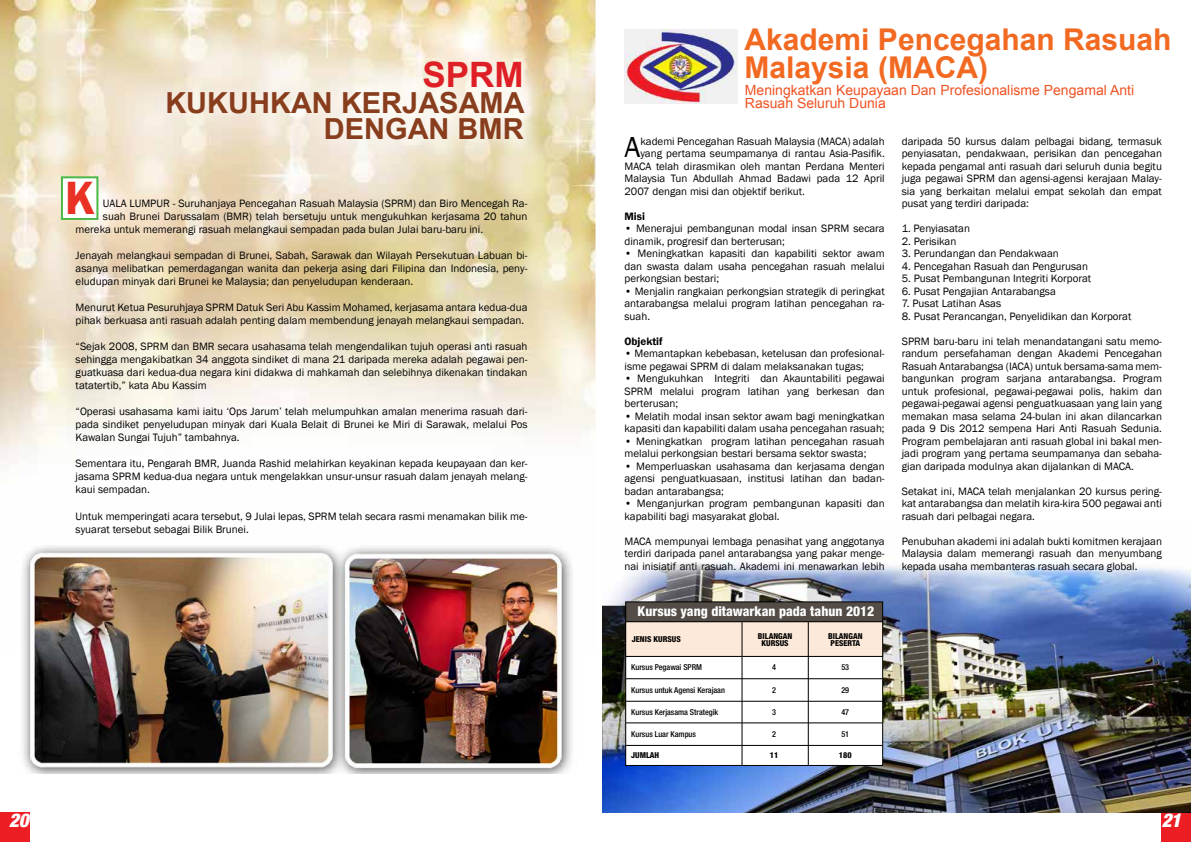
<style>
.page{position:relative;width:1191px;height:842px;background:#fff}
.page>*{position:absolute;margin:0;border:0;box-sizing:border-box;transform-origin:0 0}
.t1{font:600 48px "Franklin Gothic";color:#e93225}
.t2{font:700 35px "Arial";color:#de1f26}
.t3{font:700 30px/28px "Arial";color:#f26921}
.t4{font:29.8px "Franklin Gothic";color:#000}
.t5{font:700 29px/26px "Arial";color:#883d1d;text-align:right}
.t6{font:italic 900 condensed 19px "Helvetica Neue LT Pro";color:#fff}
.t7{font:14px/13px "Arial";color:#f05323}
.t8{font:800 condensed 13.6px "Helvetica Neue LT Pro";color:#fff}
.t9{font:11px/12.5px "Franklin Gothic";color:#000;text-align:justify}
.t10{font:600 11px "Franklin Gothic";color:#000}
.t11{font:500 condensed 8.2px "Helvetica Neue LT Pro";color:#000}
.t12{font:800 condensed 8.2px/7.8px "Helvetica Neue LT Pro";color:#000;text-align:center}
</style>
<div class="page">
<img style="left:0;top:0;width:595px;height:546px">
<div style="left:148px;top:43px;width:394px;height:116px;background:#fff;opacity:.75"></div>
<div style="left:61px;top:176px;width:37px;height:44px;background:#fff;border:2px solid #4db748"></div>
<img style="left:22px;top:546px;width:550px;height:228px">
<div style="left:1162px;top:813px;width:29px;height:29px;background:#ed1d24"></div>
<img style="left:624px;top:29px;width:113px;height:75px">
<img style="left:603px;top:562px;width:588px;height:251px">
<div style="left:0;top:813px;width:29px;height:29px;background:#ed1d24"></div>
<div style="left:625px;top:602px;width:257px;height:23px;background:#544d47"></div>
<div style="left:625px;top:601px;width:258px;height:25px;border:1px solid #000"></div>
<div style="left:625px;top:650px;width:257px;height:115px;background:#fff"></div>
<div style="left:625px;top:649px;width:258px;height:117px;border:1px solid #000"></div>
<div style="left:625px;top:622px;width:257px;height:34px;background:#fde9d9"></div>
<div style="left:625px;top:621px;width:258px;height:36px;border:1px solid #000"></div>
<hr style="left:741px;top:622px;width:1px;height:143px;background:#000">
<hr style="left:625px;top:678px;width:257px;height:1px;background:#000">
<hr style="left:807px;top:622px;width:2px;height:143px;background:#000">
<hr style="left:625px;top:701px;width:257px;height:1px;background:#000">
<hr style="left:625px;top:722px;width:257px;height:1px;background:#000">
<hr style="left:625px;top:745px;width:257px;height:1px;background:#000">
<h2 class="t2" style="left:422px;top:52px;width:103px">SPRM</h2>
<h3 class="t5" style="left:165px;top:91px;width:361px">KUKUHKAN KERJASAMA<br>DENGAN BMR</h3>
<h1 class="t1" style="left:65px;top:168px;width:32px">K</h1>
<p class="t9" style="left:103px;top:198px;width:426px">UALA LUMPUR - Suruhanjaya Pencegahan Rasuah Malaysia (SPRM) dan Biro Mencegah Ra-</p>
<p class="t9" style="left:103px;top:211px;width:426px">suah Brunei Darussalam (BMR) telah bersetuju untuk mengukuhkan kerjasama 20 tahun</p>
<p class="t9" style="left:76px;top:224px;width:409px">mereka untuk memerangi rasuah melangkaui sempadan pada bulan Julai baru-baru ini.</p>
<p class="t9" style="left:76px;top:249px;width:453px;line-height:13px">Jenayah melangkaui sempadan di Brunei, Sabah, Sarawak dan Wilayah Persekutuan Labuan bi&shy;asanya melibatkan pemerdagangan wanita dan pekerja asing dari Filipina dan Indonesia, peny&shy;eludupan minyak dari Brunei ke Malaysia; dan penyeludupan kenderaan.</p>
<p class="t9" style="left:76px;top:301px;width:453px;line-height:13px">Menurut Ketua Pesuruhjaya SPRM Datuk Seri Abu Kassim Mohamed, kerjasama antara kedua-dua pihak berkuasa anti rasuah adalah penting dalam membendung jenayah melangkaui sempadan.</p>
<p class="t9" style="left:76px;top:340px;width:453px;line-height:13px">“Sejak 2008, SPRM dan BMR secara usahasama telah mengendalikan tujuh operasi anti rasuah sehingga mengakibatkan 34 anggota sindiket di mana 21 daripada mereka adalah pegawai pen&shy;guatkuasa dari kedua-dua negara kini didakwa di mahkamah dan selebihnya dikenakan tindakan tatatertib,” kata Abu Kassim</p>
<p class="t9" style="left:76px;top:405px;width:453px;line-height:13px">“Operasi usahasama kami iaitu ‘Ops Jarum’ telah melumpuhkan amalan menerima rasuah dari&shy;pada sindiket penyeludupan minyak dari Kuala Belait di Brunei ke Miri di Sarawak, melalui Pos Kawalan Sungai Tujuh” tambahnya.</p>
<p class="t9" style="left:76px;top:458px;width:453px;line-height:13px">Sementara itu, Pengarah BMR, Juanda Rashid melahirkan keyakinan kepada keupayaan dan ker&shy;jasama SPRM kedua-dua negara untuk mengelakkan unsur-unsur rasuah dalam jenayah melang&shy;kaui sempadan.</p>
<p class="t9" style="left:76px;top:510px;width:453px;line-height:13px">Untuk memperingati acara tersebut, 9 Julai lepas, SPRM telah secara rasmi menamakan bilik me&shy;syuarat tersebut sebagai Bilik Brunei.</p>
<h3 class="t6" style="left:9px;top:808px;width:21px">20</h3>
<h3 class="t3" style="left:744px;top:26px;width:428px">Akademi Pencegahan Rasuah<br>Malaysia (MACA)</h3>
<p class="t7" style="left:745px;top:84px;width:391px">Meningkatkan Keupayaan Dan Profesionalisme Pengamal Anti<br>Rasuah Seluruh Dunia</p>
<h3 class="t4" style="left:624px;top:129px;width:17px">A</h3>
<p class="t9" style="left:640px;top:135px;width:246px">kademi Pencegahan Rasuah Malaysia (MACA) adalah</p>
<p class="t9" style="left:640px;top:148px;width:246px">yang pertama seumpamanya di rantau Asia-Pasifik.</p>
<p class="t9" style="left:624px;top:160px;width:262px">MACA telah dirasmikan oleh mantan Perdana Menteri</p>
<p class="t9" style="left:624px;top:173px;width:262px">Malaysia Tun Abdullah Ahmad Badawi pada 12 April</p>
<p class="t9" style="left:624px;top:185px;width:182px">2007 dengan misi dan objektif berikut.</p>
<p class="t10" style="left:624px;top:209px;width:22px">Misi</p>
<p class="t9" style="left:624px;top:223px;width:262px">• Menerajui pembangunan modal insan SPRM secara dinamik, progresif dan berterusan;</p>
<p class="t9" style="left:624px;top:248px;width:262px">• Meningkatkan kapasiti dan kapabiliti sektor awam dan swasta dalam usaha pencegahan rasuah melalui perkongsian bestari;</p>
<p class="t9" style="left:624px;top:285px;width:262px">• Menjalin rangkaian perkongsian strategik di peringkat antarabangsa melalui program latihan pencegahan ra&shy;suah.</p>
<p class="t10" style="left:624px;top:334px;width:40px">Objektif</p>
<p class="t9" style="left:624px;top:348px;width:262px">• Memantapkan kebebasan, ketelusan dan profesional&shy;isme pegawai SPRM di dalam melaksanakan tugas;</p>
<p class="t9" style="left:624px;top:373px;width:262px">• Mengukuhkan Integriti dan Akauntabiliti pegawai SPRM melalui program latihan yang berkesan dan berterusan;</p>
<p class="t9" style="left:624px;top:410px;width:262px">• Melatih modal insan sektor awam bagi meningkatkan kapasiti dan kapabiliti dalam usaha pencegahan rasuah;</p>
<p class="t9" style="left:624px;top:435px;width:262px">• Meningkatkan program latihan pencegahan rasuah melalui perkongsian bestari bersama sektor swasta;</p>
<p class="t9" style="left:624px;top:460px;width:262px">• Memperluaskan usahasama dan kerjasama dengan agensi penguatkuasaan, institusi latihan dan badan&shy;badan antarabangsa;</p>
<p class="t9" style="left:624px;top:497px;width:262px">• Menganjurkan program pembangunan kapasiti dan kapabiliti bagi masyarakat global.</p>
<p class="t9" style="left:624px;top:535px;width:262px">MACA mempunyai lembaga penasihat yang anggotanya terdiri daripada panel antarabangsa yang pakar menge&shy;nai inisiatif anti rasuah. Akademi ini menawarkan lebih</p>
<p class="t8" style="left:637px;top:603px;width:238px">Kursus yang ditawarkan pada tahun 2012</p>
<p class="t12" style="left:758px;top:632px;width:36px">BILANGAN<br>KURSUS</p>
<p class="t12" style="left:828px;top:632px;width:36px;text-align:left">BILANGAN<br>PESERTA</p>
<p class="t12" style="left:632px;top:635px;width:50px">JENIS KURSUS</p>
<p class="t11" style="left:631px;top:662px;width:72px">Kursus Pegawai SPRM</p>
<p class="t11" style="left:772px;top:662px;width:5px">4</p>
<p class="t11" style="left:841px;top:662px;width:9px">53</p>
<p class="t11" style="left:631px;top:685px;width:95px">Kursus untuk Agensi Kerajaan</p>
<p class="t11" style="left:772px;top:685px;width:5px">2</p>
<p class="t11" style="left:841px;top:685px;width:9px">29</p>
<p class="t11" style="left:631px;top:707px;width:89px">Kursus Kerjasama Strategik</p>
<p class="t11" style="left:772px;top:707px;width:5px">3</p>
<p class="t11" style="left:841px;top:707px;width:9px">47</p>
<p class="t11" style="left:631px;top:729px;width:66px">Kursus Luar Kampus</p>
<p class="t11" style="left:772px;top:729px;width:5px">2</p>
<p class="t11" style="left:841px;top:729px;width:9px">51</p>
<p class="t12" style="left:631px;top:751px;width:30px">JUMLAH</p>
<p class="t12" style="left:770px;top:751px;width:10px">11</p>
<p class="t12" style="left:839px;top:751px;width:14px">180</p>
<p class="t9" style="left:901px;top:135px;width:262px">daripada 50 kursus dalam pelbagai bidang, termasuk penyiasatan, pendakwaan, perisikan dan pencegahan kepada pengamal anti rasuah dari seluruh dunia begitu juga pegawai SPRM dan agensi-agensi kerajaan Malay&shy;sia yang berkaitan melalui empat sekolah dan empat pusat yang terdiri daripada:</p>
<p class="t9" style="left:901px;top:222px;width:70px">1. Penyiasatan</p>
<p class="t9" style="left:901px;top:235px;width:56px">2. Perisikan</p>
<p class="t9" style="left:901px;top:247px;width:158px">3. Perundangan dan Pendakwaan</p>
<p class="t9" style="left:901px;top:260px;width:188px">4. Pencegahan Rasuah dan Pengurusan</p>
<p class="t9" style="left:901px;top:272px;width:191px">5. Pusat Pembangunan Integriti Korporat</p>
<p class="t9" style="left:901px;top:285px;width:156px">6. Pusat Pengajian Antarabangsa</p>
<p class="t9" style="left:901px;top:297px;width:101px">7. Pusat Latihan Asas</p>
<p class="t9" style="left:901px;top:310px;width:231px">8. Pusat Perancangan, Penyelidikan dan Korporat</p>
<p class="t9" style="left:901px;top:335px;width:262px">SPRM baru-baru ini telah menandatangani satu memo&shy;randum persefahaman dengan Akademi Pencegahan Rasuah Antarabangsa (IACA) untuk bersama-sama mem&shy;bangunkan program sarjana antarabangsa. Program untuk profesional, pegawai-pegawai polis, hakim dan pegawai-pegawai agensi penguatkuasaan yang lain yang memakan masa selama 24-bulan ini akan dilancarkan pada 9 Dis 2012 sempena Hari Anti Rasuah Sedunia.<br>Program pembelajaran anti rasuah global ini bakal men&shy;jadi program yang pertama seumpamanya dan sebaha&shy;gian daripada modulnya akan dijalankan di MACA.</p>
<p class="t9" style="left:901px;top:485px;width:262px">Setakat ini, MACA telah menjalankan 20 kursus pering&shy;kat antarabangsa dan melatih kira-kira 500 pegawai anti rasuah dari pelbagai negara.</p>
<p class="t9" style="left:901px;top:535px;width:262px">Penubuhan akademi ini adalah bukti komitmen kerajaan Malaysia dalam memerangi rasuah dan menyumbang kepada usaha membanteras rasuah secara global.</p>
<h3 class="t6" style="left:1162px;top:808px;width:20px">21</h3>
</div>
